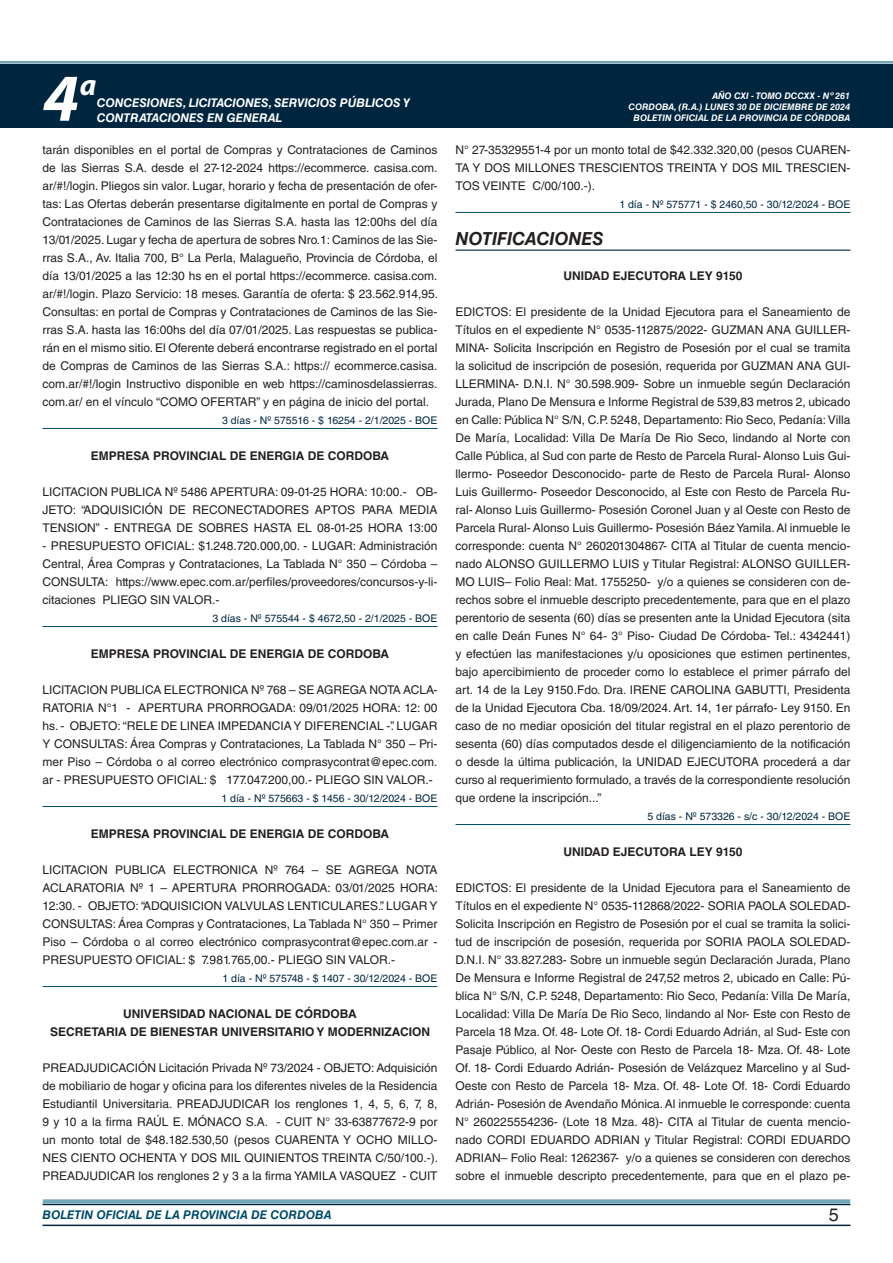
<style>
.page{position:relative;width:893px;height:1263px;background:#fff}
.page>*{position:absolute;margin:0;border:0;box-sizing:border-box;transform-origin:0 0}
.t1{font:italic 700 67.5px "Myriad Pro";color:#fff}
.t2{font:italic 700 30px "Myriad Pro";color:#fff}
.NOMBRE_DE_MINISTERIO{font:italic 700 18px "Helvetica LT Std";color:#231f20}
.t3{font:18px "Helvetica LT Std";color:#231f20}
.TEXTO_BASE{font:12px/18px "Helvetica LT Std";color:#231f20;text-align:justify}
.RESUELVE{font:700 12px "Helvetica LT Std";color:#231f20}
.t4{font:italic 700 12px/14.4px "Helvetica LT Std";color:#fff}
.t5{font:italic 700 12px "Helvetica LT Std";color:#004b6c}
.FECHA_DE_VENCIMIENTO{font:10.5px "Helvetica LT Std";color:#00263f}
.t6{font:italic 700 9px/10.8px "Helvetica LT Std";color:#fff;text-align:right}
</style>
<div class="page">
<div style="left:0;top:61px;width:893px;height:6px;background:#fff;opacity:.75"></div>
<hr style="left:43px;top:1224px;width:807px;height:2px;background:#00263f">
<div style="left:42px;top:1198px;width:809px;height:8px;background:#fff;opacity:.75"></div>
<div style="left:0;top:64px;width:893px;height:64px;background:#00263f"></div>
<hr style="left:43px;top:428px;width:394px;height:1px;background:#004b6c">
<hr style="left:43px;top:626px;width:394px;height:1px;background:#004b6c">
<hr style="left:43px;top:806px;width:394px;height:1px;background:#004b6c">
<hr style="left:43px;top:986px;width:394px;height:1px;background:#004b6c">
<hr style="left:455px;top:212px;width:395px;height:1px;background:#004b6c">
<hr style="left:455px;top:250px;width:395px;height:1px;background:#00263f">
<hr style="left:455px;top:824px;width:395px;height:1px;background:#004b6c">
<h1 class="t1" style="left:43px;top:54px;width:38px">4</h1>
<h2 class="t2" style="left:80px;top:66px;width:18px">a</h2>
<p class="t4" style="left:97px;top:96px;width:315px">CONCESIONES, LICITACIONES, SERVICIOS PÚBLICOS Y<br>CONTRATACIONES EN GENERAL</p>
<p class="TEXTO_BASE" style="left:43px;top:141px;width:397px">tarán disponibles en el portal de Compras y Contrataciones de Caminos de las Sierras S.A. desde el 27-12-2024 https://ecommerce. casisa.com. ar/#!/login. Pliegos sin valor. Lugar, horario y fecha de presentación de ofer&shy;tas: Las Ofertas deberán presentarse digitalmente en portal de Compras y Contrataciones de Caminos de las Sierras S.A. hasta las 12:00hs del día 13/01/2025. Lugar y fecha de apertura de sobres Nro.1: Caminos de las Sie&shy;rras S.A., Av. Italia 700, B° La Perla, Malagueño, Provincia de Córdoba, el día 13/01/2025 a las 12:30 hs en el portal https://ecommerce. casisa.com. ar/#!/login. Plazo Servicio: 18 meses. Garantía de oferta: $ 23.562.914,95.<br>Consultas: en portal de Compras y Contrataciones de Caminos de las Sie&shy;rras S.A. hasta las 16:00hs del día 07/01/2025. Las respuestas se publica&shy;rán en el mismo sitio. El Oferente deberá encontrarse registrado en el portal de Compras de Caminos de las Sierras S.A.: https:// ecommerce.casisa. com.ar/#!/login Instructivo disponible en web https://caminosdelassierras. com.ar/ en el vínculo “COMO OFERTAR” y en página de inicio del portal.</p>
<p class="FECHA_DE_VENCIMIENTO" style="left:222px;top:414px;width:217px">3 días - Nº 575516 - $ 16254 - 2/1/2025 - BOE</p>
<p class="RESUELVE" style="left:91px;top:448px;width:300px">EMPRESA PROVINCIAL DE ENERGIA DE CORDOBA</p>
<p class="TEXTO_BASE" style="left:43px;top:483px;width:396px">LICITACION PUBLICA Nº 5486 APERTURA: 09-01-25 HORA: 10:00.- OB-JETO: “ADQUISICIÓN DE RECONECTADORES APTOS PARA MEDIA TENSION” - ENTREGA DE SOBRES HASTA EL 08-01-25 HORA 13:00</p>
<p class="TEXTO_BASE" style="left:43px;top:537px;width:396px">- PRESUPUESTO OFICIAL: $1.248.720.000,00. - LUGAR: Administración Central, Área Compras y Contrataciones, La Tablada N° 350 – Córdoba – CONSULTA: https://www.epec.com.ar/perfiles/proveedores/concursos-y-li&shy;citaciones PLIEGO SIN VALOR.-</p>
<p class="FECHA_DE_VENCIMIENTO" style="left:212px;top:612px;width:227px">3 días - Nº 575544 - $ 4672,50 - 2/1/2025 - BOE</p>
<p class="RESUELVE" style="left:91px;top:646px;width:300px">EMPRESA PROVINCIAL DE ENERGIA DE CORDOBA</p>
<p class="TEXTO_BASE" style="left:43px;top:681px;width:396px">LICITACION PUBLICA ELECTRONICA Nº 768 – SE AGREGA NOTA ACLA-RATORIA N°1 - APERTURA PRORROGADA: 09/01/2025 HORA: 12: 00 hs. - OBJETO: “RELE DE LINEA IMPEDANCIA Y DIFERENCIAL -”. LUGAR Y CONSULTAS: Área Compras y Contrataciones, La Tablada N° 350 – Pri&shy;mer Piso – Córdoba o al correo electrónico comprasycontrat@epec.com. ar - PRESUPUESTO OFICIAL: $ 177.047.200,00.- PLIEGO SIN VALOR.-</p>
<p class="FECHA_DE_VENCIMIENTO" style="left:221px;top:792px;width:218px">1 día - Nº 575663 - $ 1456 - 30/12/2024 - BOE</p>
<p class="RESUELVE" style="left:91px;top:826px;width:300px">EMPRESA PROVINCIAL DE ENERGIA DE CORDOBA</p>
<p class="TEXTO_BASE" style="left:43px;top:861px;width:397px">LICITACION PUBLICA ELECTRONICA Nº 764 – SE AGREGA NOTA ACLARATORIA Nº 1 – APERTURA PRORROGADA: 03/01/2025 HORA:<br>12:30. - OBJETO: “ADQUISICION VALVULAS LENTICULARES.”. LUGAR Y CONSULTAS: Área Compras y Contrataciones, La Tablada N° 350 – Primer Piso – Córdoba o al correo electrónico comprasycontrat@epec.com.ar - PRESUPUESTO OFICIAL: $ 7.981.765,00.- PLIEGO SIN VALOR.-</p>
<p class="FECHA_DE_VENCIMIENTO" style="left:222px;top:972px;width:217px">1 día - Nº 575748 - $ 1407 - 30/12/2024 - BOE</p>
<p class="RESUELVE" style="left:123px;top:1006px;width:235px">UNIVERSIDAD NACIONAL DE CÓRDOBA</p>
<p class="RESUELVE" style="left:50px;top:1024px;width:381px">SECRETARIA DE BIENESTAR UNIVERSITARIO Y MODERNIZACION</p>
<p class="TEXTO_BASE" style="left:43px;top:1059px;width:397px">PREADJUDICACIÓN Licitación Privada Nº 73/2024 - OBJETO: Adquisición de mobiliario de hogar y oficina para los diferentes niveles de la Residencia Estudiantil Universitaria. PREADJUDICAR los renglones 1, 4, 5, 6, 7, 8, 9 y 10 a la firma RAÚL E. MÓNACO S.A. - CUIT N° 33-63877672-9 por un monto total de $48.182.530,50 (pesos CUARENTA Y OCHO MILLO-NES CIENTO OCHENTA Y DOS MIL QUINIENTOS TREINTA C/50/100.-).<br>PREADJUDICAR los renglones 2 y 3 a la firma YAMILA VASQUEZ - CUIT</p>
<p class="t6" style="left:629px;top:91px;width:223px">AÑO CXI - TOMO DCCXX - Nº 261<br>CORDOBA, (R.A.) LUNES 30 DE DICIEMBRE DE 2024</p>
<p class="t6" style="left:634px;top:112px;width:218px">BOLETIN OFICIAL DE LA PROVINCIA DE CÓRDOBA</p>
<p class="TEXTO_BASE" style="left:455px;top:141px;width:396px">N° 27-35329551-4 por un monto total de $42.332.320,00 (pesos CUAREN-TA Y DOS MILLONES TRESCIENTOS TREINTA Y DOS MIL TRESCIEN-TOS VEINTE C/00/100.-).</p>
<p class="FECHA_DE_VENCIMIENTO" style="left:619px;top:198px;width:233px">1 día - Nº 575771 - $ 2460,50 - 30/12/2024 - BOE</p>
<p class="NOMBRE_DE_MINISTERIO" style="left:455px;top:228px;width:149px">NOTIFICACIONES</p>
<p class="RESUELVE" style="left:563px;top:268px;width:181px">UNIDAD EJECUTORA LEY 9150</p>
<p class="TEXTO_BASE" style="left:455px;top:303px;width:396px">EDICTOS: El presidente de la Unidad Ejecutora para el Saneamiento de Títulos en el expediente N° 0535-112875/2022- GUZMAN ANA GUILLER-MINA- Solicita Inscripción en Registro de Posesión por el cual se tramita la solicitud de inscripción de posesión, requerida por GUZMAN ANA GUI-LLERMINA- D.N.I. N° 30.598.909- Sobre un inmueble según Declaración Jurada, Plano De Mensura e Informe Registral de 539,83 metros 2, ubicado en Calle: Pública N° S/N, C.P. 5248, Departamento: Rio Seco, Pedanía: Villa De María, Localidad: Villa De María De Rio Seco, lindando al Norte con Calle Pública, al Sud con parte de Resto de Parcela Rural- Alonso Luis Gui&shy;llermo- Poseedor Desconocido- parte de Resto de Parcela Rural- Alonso Luis Guillermo- Poseedor Desconocido, al Este con Resto de Parcela Ru&shy;ral- Alonso Luis Guillermo- Posesión Coronel Juan y al Oeste con Resto de Parcela Rural- Alonso Luis Guillermo- Posesión Báez Yamila. Al inmueble le corresponde: cuenta N° 260201304867- CITA al Titular de cuenta mencio&shy;nado ALONSO GUILLERMO LUIS y Titular Registral: ALONSO GUILLER-MO LUIS– Folio Real: Mat. 1755250- y/o a quienes se consideren con de&shy;rechos sobre el inmueble descripto precedentemente, para que en el plazo perentorio de sesenta (60) días se presenten ante la Unidad Ejecutora (sita en calle Deán Funes N° 64- 3° Piso- Ciudad De Córdoba- Tel.: 4342441) y efectúen las manifestaciones y/u oposiciones que estimen pertinentes, bajo apercibimiento de proceder como lo establece el primer párrafo del art. 14 de la Ley 9150.Fdo. Dra. IRENE CAROLINA GABUTTI, Presidenta de la Unidad Ejecutora Cba. 18/09/2024. Art. 14, 1er párrafo- Ley 9150. En caso de no mediar oposición del titular registral en el plazo perentorio de sesenta (60) días computados desde el diligenciamiento de la notificación o desde la última publicación, la UNIDAD EJECUTORA procederá a dar curso al requerimiento formulado, a través de la correspondiente resolución que ordene la inscripción...”</p>
<p class="FECHA_DE_VENCIMIENTO" style="left:647px;top:810px;width:205px">5 días - Nº 573326 - s/c - 30/12/2024 - BOE</p>
<p class="RESUELVE" style="left:563px;top:844px;width:181px">UNIDAD EJECUTORA LEY 9150</p>
<p class="TEXTO_BASE" style="left:455px;top:879px;width:396px">EDICTOS: El presidente de la Unidad Ejecutora para el Saneamiento de Títulos en el expediente N° 0535-112868/2022- SORIA PAOLA SOLEDAD-Solicita Inscripción en Registro de Posesión por el cual se tramita la solici&shy;tud de inscripción de posesión, requerida por SORIA PAOLA SOLEDAD-D.N.I. N° 33.827.283- Sobre un inmueble según Declaración Jurada, Plano De Mensura e Informe Registral de 247,52 metros 2, ubicado en Calle: Pú&shy;blica N° S/N, C.P. 5248, Departamento: Rio Seco, Pedanía: Villa De María, Localidad: Villa De María De Rio Seco, lindando al Nor- Este con Resto de Parcela 18 Mza. Of. 48- Lote Of. 18- Cordi Eduardo Adrián, al Sud- Este con Pasaje Público, al Nor- Oeste con Resto de Parcela 18- Mza. Of. 48- Lote Of. 18- Cordi Eduardo Adrián- Posesión de Velázquez Marcelino y al Sud-Oeste con Resto de Parcela 18- Mza. Of. 48- Lote Of. 18- Cordi Eduardo Adrián- Posesión de Avendaño Mónica. Al inmueble le corresponde: cuenta N° 260225554236- (Lote 18 Mza. 48)- CITA al Titular de cuenta mencio&shy;nado CORDI EDUARDO ADRIAN y Titular Registral: CORDI EDUARDO ADRIAN– Folio Real: 1262367- y/o a quienes se consideren con derechos sobre el inmueble descripto precedentemente, para que en el plazo pe-</p>
<p class="t5" style="left:43px;top:1208px;width:290px">BOLETIN OFICIAL DE LA PROVINCIA DE CORDOBA</p>
<h3 class="t3" style="left:829px;top:1204px;width:12px">5</h3>
</div>
